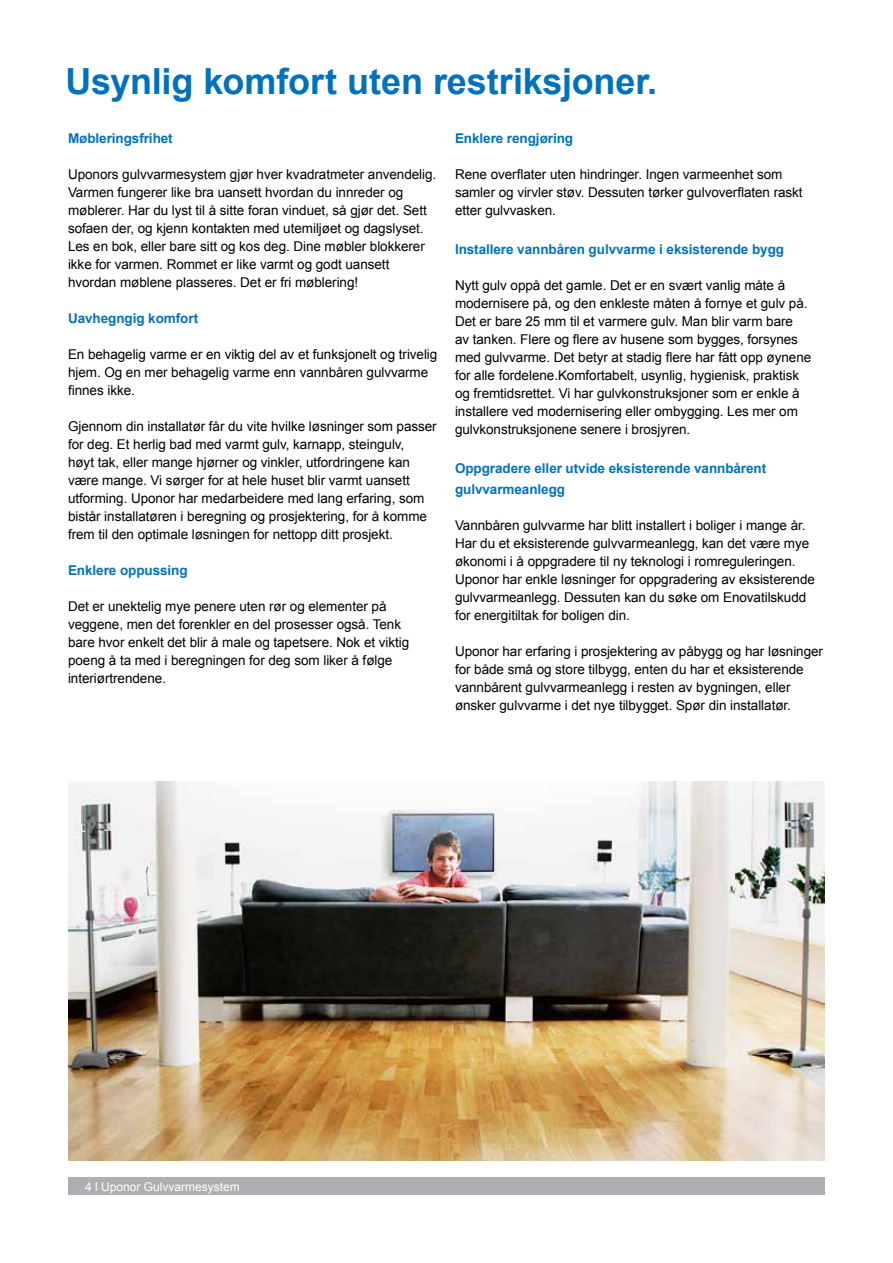
<style>
.page{position:relative;width:893px;height:1263px;background:#fff}
.page>*{position:absolute;margin:0;border:0;box-sizing:border-box;transform-origin:0 0}
.t1{font:700 36px "Arial";letter-spacing:-.005em;color:#0072bd}
.t2{font:13.5px/18px "Arial";letter-spacing:-.005em;color:#000}
.t3{font:700 13.5px/21px "Arial";letter-spacing:-.005em;color:#0072bd}
.t4{font:12px "Arial";color:#fff}
</style>
<div class="page">
<div style="left:68px;top:1178px;width:757px;height:17px;background:#aeafb2"></div>
<img style="left:68px;top:781px;width:757px;height:380px">
<h1 class="t1" style="left:66px;top:58px;width:593px">Usynlig komfort uten restriksjoner.</h1>
<p class="t3" style="left:455px;top:128px;width:120px">Enklere rengjøring</p>
<p class="t2" style="left:455px;top:166px;width:349px">Rene overflater uten hindringer. Ingen varmeenhet som samler og virvler støv. Dessuten tørker gulvoverflaten raskt etter gulvvasken.</p>
<p class="t3" style="left:455px;top:239px;width:331px">Installere vannbåren gulvvarme i eksisterende bygg</p>
<p class="t2" style="left:455px;top:277px;width:358px">Nytt gulv oppå det gamle. Det er en svært vanlig måte å modernisere på, og den enkleste måten å fornye et gulv på.<br>Det er bare 25 mm til et varmere gulv. Man blir varm bare<br>av tanken. Flere og flere av husene som bygges, forsynes med gulvvarme. Det betyr at stadig flere har fått opp øynene for alle fordelene.Komfortabelt, usynlig, hygienisk, praktisk og fremtidsrettet. Vi har gulvkonstruksjoner som er enkle å installere ved modernisering eller ombygging. Les mer om gulvkonstruksjonene senere i brosjyren.</p>
<p class="t3" style="left:455px;top:458px;width:313px">Oppgradere eller utvide eksisterende vannbårent gulvvarmeanlegg</p>
<p class="t2" style="left:455px;top:517px;width:361px">Vannbåren gulvvarme har blitt installert i boliger i mange år.<br>Har du et eksisterende gulvvarmeanlegg, kan det være mye økonomi i å oppgradere til ny teknologi i romreguleringen.<br>Uponor har enkle løsninger for oppgradering av eksisterende gulvvarmeanlegg. Dessuten kan du søke om Enovatilskudd for energitiltak for boligen din.</p>
<p class="t2" style="left:455px;top:643px;width:370px">Uponor har erfaring i prosjektering av påbygg og har løsninger for både små og store tilbygg, enten du har et eksisterende vannbårent gulvvarmeanlegg i resten av bygningen, eller ønsker gulvvarme i det nye tilbygget. Spør din installatør.</p>
<p class="t3" style="left:68px;top:128px;width:106px">Møbleringsfrihet</p>
<p class="t2" style="left:68px;top:166px;width:370px">Uponors gulvvarmesystem gjør hver kvadratmeter anvendelig.<br>Varmen fungerer like bra uansett hvordan du innreder og møblerer. Har du lyst til å sitte foran vinduet, så gjør det. Sett sofaen der, og kjenn kontakten med utemiljøet og dagslyset.<br>Les en bok, eller bare sitt og kos deg. Dine møbler blokkerer ikke for varmen. Rommet er like varmt og godt uansett hvordan møblene plasseres. Det er fri møblering!</p>
<p class="t3" style="left:68px;top:308px;width:132px">Uavhegngig komfort</p>
<p class="t2" style="left:68px;top:346px;width:371px">En behagelig varme er en viktig del av et funksjonelt og trivelig hjem. Og en mer behagelig varme enn vannbåren gulvvarme finnes ikke.</p>
<p class="t2" style="left:68px;top:418px;width:370px">Gjennom din installatør får du vite hvilke løsninger som passer for deg. Et herlig bad med varmt gulv, karnapp, steingulv,<br>høyt tak, eller mange hjørner og vinkler, utfordringene kan være mange. Vi sørger for at hele huset blir varmt uansett utforming. Uponor har medarbeidere med lang erfaring, som bistår installatøren i beregning og prosjektering, for å komme frem til den optimale løsningen for nettopp ditt prosjekt.</p>
<p class="t3" style="left:68px;top:560px;width:121px">Enklere oppussing</p>
<p class="t2" style="left:68px;top:598px;width:343px">Det er unektelig mye penere uten rør og elementer på veggene, men det forenkler en del prosesser også. Tenk bare hvor enkelt det blir å male og tapetsere. Nok et viktig poeng å ta med i beregningen for deg som liker å følge interiørtrendene.</p>
<p class="t4" style="left:85px;top:1179px;width:156px">4 l Uponor Gulvvarmesystem</p>
</div>
